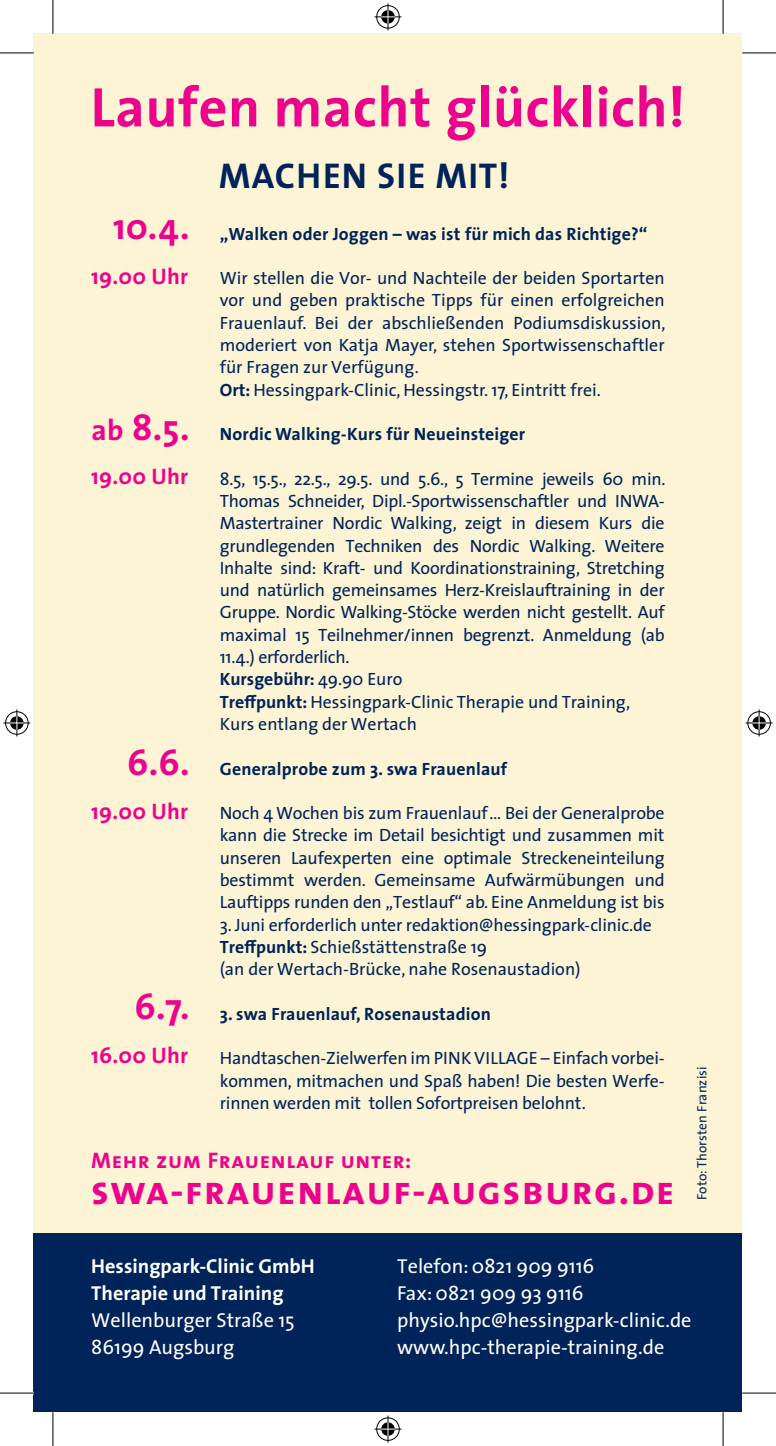
<style>
.page{position:relative;width:776px;height:1446px;background:#fff}
.page>*{position:absolute;margin:0;border:0;box-sizing:border-box;transform-origin:0 0}
.t1{font:700 56.25px "The Sans";letter-spacing:.01em;color:#ed028c}
.t2{font:40.5px "The Sans Bold Caps";letter-spacing:.03em;color:#ed028c}
.t3{font:700 36.45px "The Sans";color:#ed028c}
.t4{font:36px "The Sans Bold Caps";letter-spacing:.03em;color:#002359}
.t5{font:700 22.5px "The Sans";letter-spacing:.01em;color:#ed028c}
.t6{font:22.5px "The Sans Bold Caps";letter-spacing:.03em;color:#ed028c}
.t7{font:20.25px "The Sans";color:#fff}
.t8{font:700 20.25px "The Sans";color:#fff}
.t9{font:17.78px/22.3px "The Sans";color:#002359;text-align:justify}
.t10{font:700 17.78px "The Sans";letter-spacing:.01em;color:#002359}
.t11{font:13.5px "The Sans";letter-spacing:.01em;color:#002359}
.s1{font-family:"The Sans";font-weight:700}
.s2{font-size:29.25px}
.s3{font-weight:700}
.s4{font-weight:400}
</style>
<div class="page">
<div style="left:34px;top:34px;width:708px;height:1298px;background:#fcf4d5"></div>
<div style="left:34px;top:1233px;width:708px;height:178px;background:#002359"></div>
<hr style="left:0;top:53px;width:34px;height:1px;background:#000">
<hr style="left:742px;top:53px;width:33px;height:1px;background:#000">
<hr style="left:0;top:1392px;width:34px;height:1px;background:#000">
<hr style="left:742px;top:1392px;width:33px;height:1px;background:#000">
<hr style="left:53px;top:0;width:1px;height:34px;background:#000">
<hr style="left:53px;top:1411px;width:1px;height:34px;background:#000">
<hr style="left:722px;top:0;width:1px;height:34px;background:#000">
<hr style="left:722px;top:1411px;width:1px;height:34px;background:#000">
<svg style="left:374px;top:3px;width:27px;height:27px"></svg>
<svg style="left:374px;top:1415px;width:27px;height:27px"></svg>
<svg style="left:3px;top:709px;width:27px;height:27px"></svg>
<svg style="left:745px;top:709px;width:27px;height:27px"></svg>
<p class="t1" style="left:91px;top:60px;width:596px">Laufen macht glücklich!</p>
<p class="t4" style="left:219px;top:146px;width:292px">MACHEN SIE MIT<span class="s1">!</span></p>
<p class="t3" style="left:113px;top:196px;width:78px">10.4.</p>
<p class="t5" style="left:91px;top:258px;width:98px">19.00 Uhr</p>
<p class="t3" style="left:91px;top:397px;width:100px"><span class="s2">ab</span> 8.5.</p>
<p class="t5" style="left:91px;top:457px;width:98px">19.00 Uhr</p>
<p class="t3" style="left:127px;top:732px;width:64px">6.6.</p>
<p class="t5" style="left:91px;top:792px;width:98px">19.00 Uhr</p>
<p class="t3" style="left:134px;top:976px;width:57px">6.7.</p>
<p class="t5" style="left:91px;top:1036px;width:98px">16.00 Uhr</p>
<p class="t10" style="left:220px;top:219px;width:429px">„Walken oder Joggen – was ist für mich das Richtige?“</p>
<p class="t9" style="left:220px;top:266px;width:447px">Wir stellen die Vor- und Nachteile der beiden Sportarten vor und geben praktische Tipps für einen erfolgreichen Frauenlauf. Bei der abschließenden Podiumsdiskussion, moderiert von Katja Mayer, stehen Sportwissenschaftler für Fragen zur Verfügung.</p>
<p class="t9" style="left:220px;top:378px;width:382px"><span class="s3">Ort:</span> Hessingpark-Clinic, Hessingstr. 17, Eintritt frei.</p>
<p class="t10" style="left:220px;top:419px;width:307px">Nordic Walking-Kurs für Neueinsteiger</p>
<p class="t9" style="left:220px;top:467px;width:447px">8.5, 15.5., 22.5., 29.5. und 5.6., 5 Termine jeweils 60 min.<br>Thomas Schneider, Dipl.-Sportwissenschaftler und INWA-Mastertrainer Nordic Walking, zeigt in diesem Kurs die grundlegenden Techniken des Nordic Walking. Weitere Inhalte sind: Kraft- und Koordinationstraining, Stretching und natürlich gemeinsames Herz-Kreislauftraining in der Gruppe. Nordic Walking-Stöcke werden nicht gestellt. Auf maximal 15 Teilnehmer/innen begrenzt. Anmeldung (ab 11.4.) erforderlich.</p>
<p class="t10" style="left:220px;top:664px;width:184px">Kursgebühr: <span class="s4">49.90 Euro</span></p>
<p class="t9" style="left:220px;top:690px;width:412px"><span class="s3">Treffpunkt:</span> Hessingpark-Clinic Therapie und Training,<br>Kurs entlang der Wertach</p>
<p class="t10" style="left:220px;top:753px;width:289px">Generalprobe zum 3. swa Frauenlauf</p>
<p class="t9" style="left:220px;top:801px;width:446px">Noch 4 Wochen bis zum Frauenlauf… Bei der Generalprobe kann die Strecke im Detail besichtigt und zusammen mit unseren Laufexperten eine optimale Streckeneinteilung bestimmt werden. Gemeinsame Aufwärmübungen und Lauftipps runden den „Testlauf“ ab. Eine Anmeldung ist bis</p>
<p class="t9" style="left:220px;top:912px;width:433px">3. Juni erforderlich unter redaktion@hessingpark-clinic.de</p>
<p class="t9" style="left:220px;top:935px;width:362px"><span class="s3">Treffpunkt:</span> Schießstättenstraße 19<br>(an der Wertach-Brücke, nahe Rosenaustadion)</p>
<p class="t10" style="left:220px;top:998px;width:272px">3. swa Frauenlauf, Rosenaustadion</p>
<p class="t9" style="left:220px;top:1046px;width:446px">Handtaschen-Zielwerfen im PINK VILLAGE – Einfach vorbei&shy;kommen, mitmachen und Spaß haben! Die besten Werfe&shy;rinnen werden mit tollen Sofortpreisen belohnt.</p>
<p class="t6" style="left:91px;top:1140px;width:322px">Mehr zum Frauenlauf unter:</p>
<p class="t2" style="left:91px;top:1156px;width:584px">swa-frauenlauf-augsburg.de</p>
<p class="t11" style="left:690px;top:1200px;width:135px;rotate:-90deg">Foto: Thorsten Franzisi</p>
<p class="t8" style="left:91px;top:1249px;width:225px">Hessingpark-Clinic GmbH</p>
<p class="t8" style="left:91px;top:1276px;width:194px">Therapie und Training</p>
<p class="t7" style="left:91px;top:1303px;width:205px">Wellenburger Straße 15</p>
<p class="t7" style="left:91px;top:1330px;width:145px">86199 Augsburg</p>
<p class="t7" style="left:397px;top:1249px;width:198px">Telefon: 0821 909 9116</p>
<p class="t7" style="left:397px;top:1276px;width:188px">Fax: 0821 909 93 9116</p>
<p class="t7" style="left:397px;top:1303px;width:296px">physio.hpc@hessingpark-clinic.de</p>
<p class="t7" style="left:397px;top:1330px;width:268px">www.hpc-therapie-training.de</p>
</div>
